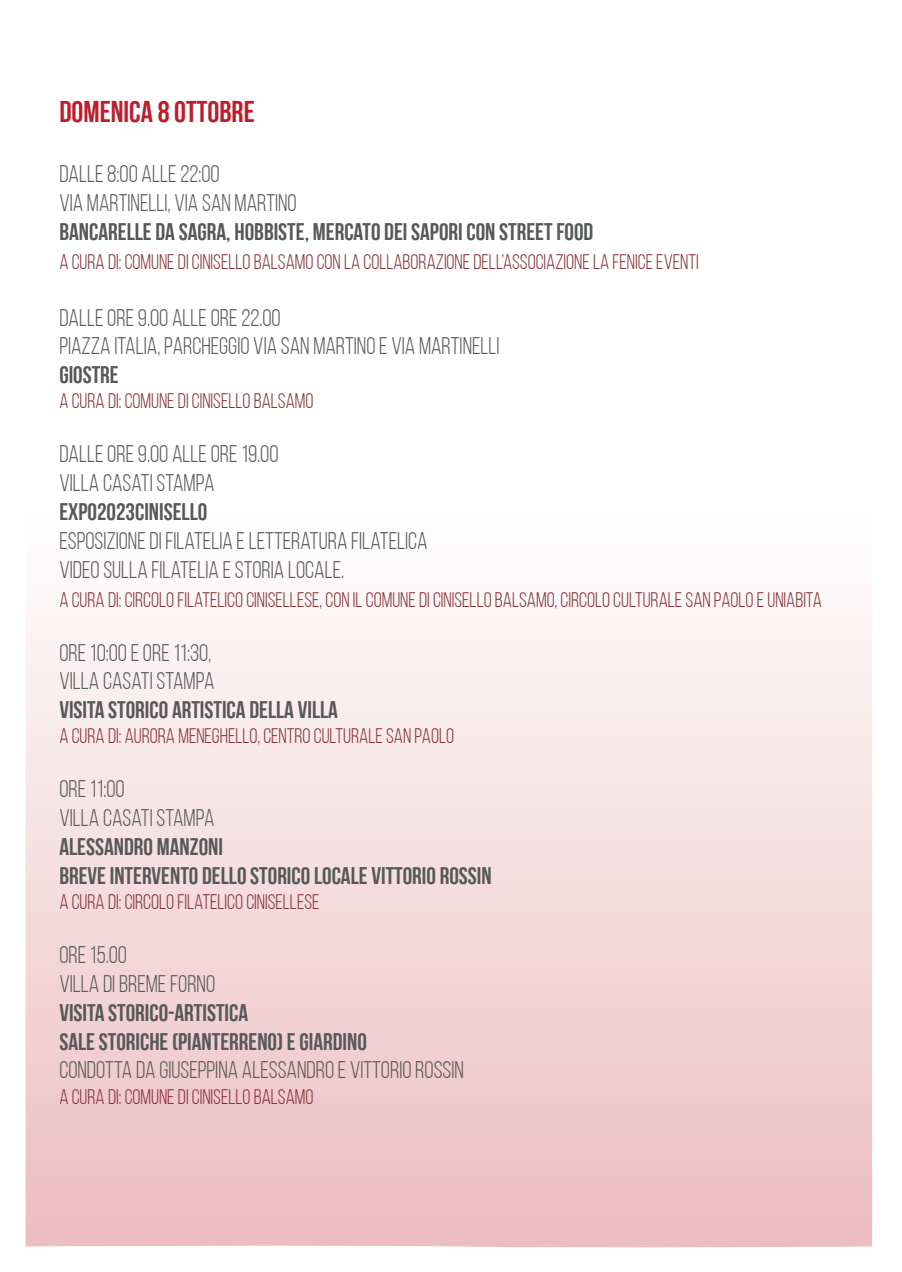
<style>
.page{position:relative;width:902px;height:1272px;background:#fff}
.page>*{position:absolute;margin:0;border:0;box-sizing:border-box;transform-origin:0 0}
.t1{font:700 30px "Bebas Neue";color:#be1d2c}
.t2{font:24px "Bebas Neue";color:#57585a}
.t3{font:700 24px "Bebas Neue";color:#57585a}
.t4{font:21px "Bebas Neue";color:#843034}
</style>
<div class="page">
<svg style="left:26px;top:626px;width:846px;height:622px;background:#f3d8db"></svg>
<p class="t1" style="left:59px;top:95px;width:197px">DOMENICA 8 OTTOBRE</p>
<p class="t2" style="left:59px;top:161px;width:162px">DALLE 8:00 ALLE 22:00</p>
<p class="t2" style="left:59px;top:190px;width:239px">VIA MARTINELLI, VIA SAN MARTINO</p>
<p class="t3" style="left:59px;top:218px;width:535px">BANCARELLE DA SAGRA, HOBBISTE, MERCATO DEI SAPORI CON STREET FOOD</p>
<p class="t4" style="left:59px;top:250px;width:640px">A CURA DI: COMUNE DI CINISELLO BALSAMO CON LA COLLABORAZIONE DELL’ASSOCIAZIONE LA FENICE EVENTI</p>
<p class="t2" style="left:59px;top:305px;width:223px">DALLE ORE 9.00 ALLE ORE 22.00</p>
<p class="t2" style="left:59px;top:333px;width:441px">PIAZZA ITALIA, PARCHEGGIO VIA SAN MARTINO E VIA MARTINELLI</p>
<p class="t3" style="left:59px;top:362px;width:61px">GIOSTRE</p>
<p class="t4" style="left:59px;top:390px;width:255px">A CURA DI: COMUNE DI CINISELLO BALSAMO</p>
<p class="t2" style="left:59px;top:441px;width:221px">DALLE ORE 9.00 ALLE ORE 19.00</p>
<p class="t2" style="left:59px;top:470px;width:157px">VILLA CASATI STAMPA</p>
<p class="t3" style="left:59px;top:498px;width:149px">EXPO2023CINISELLO</p>
<p class="t2" style="left:59px;top:528px;width:370px">ESPOSIZIONE DI FILATELIA E LETTERATURA FILATELICA</p>
<p class="t2" style="left:59px;top:556px;width:286px">VIDEO SULLA FILATELIA E STORIA LOCALE.</p>
<p class="t4" style="left:59px;top:588px;width:764px">A CURA DI: CIRCOLO FILATELICO CINISELLESE, CON IL COMUNE DI CINISELLO BALSAMO, CIRCOLO CULTURALE SAN PAOLO E UNIABITA</p>
<p class="t2" style="left:59px;top:639px;width:154px">ORE 10:00 E ORE 11:30,</p>
<p class="t2" style="left:59px;top:668px;width:157px">VILLA CASATI STAMPA</p>
<p class="t3" style="left:59px;top:696px;width:280px">VISITA STORICO ARTISTICA DELLA VILLA</p>
<p class="t4" style="left:59px;top:725px;width:396px">A CURA DI: AURORA MENEGHELLO, CENTRO CULTURALE SAN PAOLO</p>
<p class="t2" style="left:59px;top:776px;width:67px">ORE 11:00</p>
<p class="t2" style="left:59px;top:805px;width:157px">VILLA CASATI STAMPA</p>
<p class="t3" style="left:59px;top:833px;width:165px">ALESSANDRO MANZONI</p>
<p class="t3" style="left:59px;top:862px;width:434px">BREVE INTERVENTO DELLO STORICO LOCALE VITTORIO ROSSIN</p>
<p class="t4" style="left:59px;top:890px;width:262px">A CURA DI: CIRCOLO FILATELICO CINISELLESE</p>
<p class="t2" style="left:59px;top:942px;width:69px">ORE 15.00</p>
<p class="t2" style="left:59px;top:970px;width:157px">VILLA DI BREME FORNO</p>
<p class="t3" style="left:59px;top:999px;width:190px">VISITA STORICO-ARTISTICA</p>
<p class="t3" style="left:59px;top:1028px;width:309px">SALE STORICHE (PIANTERRENO) E GIARDINO</p>
<p class="t2" style="left:59px;top:1057px;width:406px">CONDOTTA DA GIUSEPPINA ALESSANDRO E VITTORIO ROSSIN</p>
<p class="t4" style="left:59px;top:1085px;width:255px">A CURA DI: COMUNE DI CINISELLO BALSAMO</p>
</div>
